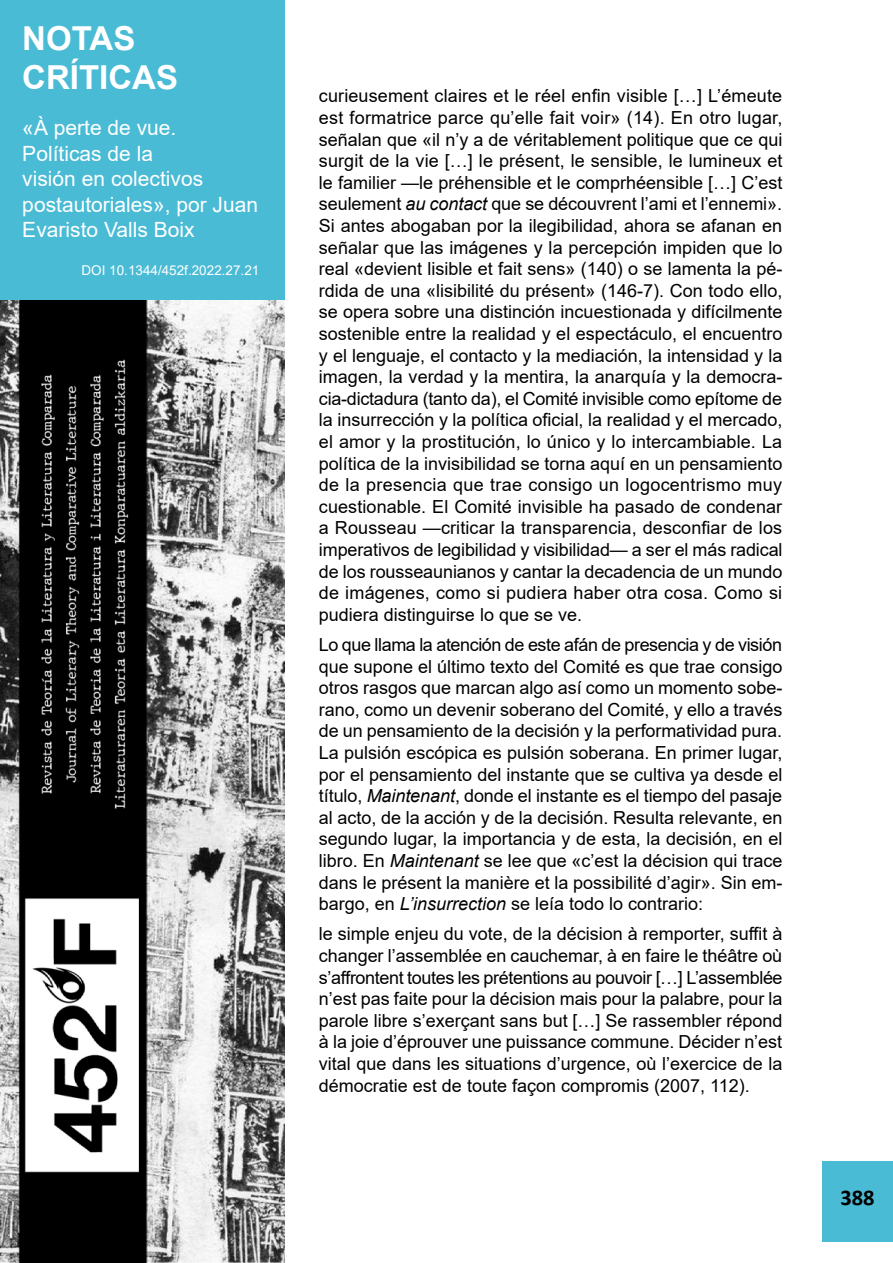
<style>
.page{position:relative;width:893px;height:1263px;background:#fff}
.page>*{position:absolute;margin:0;border:0;box-sizing:border-box;transform-origin:0 0}
.t1{font:700 33px/39px "Arial";color:#fff}
.t2{font:700 22.5px "Calibri";color:#000}
.t3{font:21px/25.5px "Arial";color:#fff}
.t4{font:18px/21.6px "Arial";color:#000;text-align:justify}
.t5{font:13.5px "Arial";color:#fff}
.s1{font-style:italic}
</style>
<div class="page">
<img style="left:0;top:299px;width:285px;height:964px">
<div style="left:0;top:0;width:284px;height:300px;background:#4abbd5"></div>
<div style="left:822px;top:1161px;width:71px;height:81px;background:#4abbd5"></div>
<h1 class="t1" style="left:22px;top:19px;width:157px">NOTAS<br>CRÍTICAS</h1>
<p class="t3" style="left:22px;top:115px;width:237px">«À perte de vue.<br>Políticas de la<br>visión en colectivos postautoriales», por Juan<br>Evaristo Valls Boix</p>
<p class="t5" style="left:81px;top:261px;width:179px">DOI 10.1344/452f.2022.27.21</p>
<p class="t4" style="left:319px;top:85px;width:465px">curieusement claires et le réel enfin visible […] L’émeute est formatrice parce qu’elle fait voir» (14). En otro lugar, señalan que «il n’y a de véritablement politique que ce qui surgit de la vie […] le présent, le sensible, le lumineux et le familier —le préhensible et le comprhéensible […] C’est seulement <span class="s1">au contact</span> que se découvrent l’ami et l’ennemi».<br>Si antes abogaban por la ilegibilidad, ahora se afanan en señalar que las imágenes y la percepción impiden que lo real «devient lisible et fait sens» (140) o se lamenta la pé&shy;rdida de una «lisibilité du présent» (146-7). Con todo ello, se opera sobre una distinción incuestionada y difícilmente sostenible entre la realidad y el espectáculo, el encuentro y el lenguaje, el contacto y la mediación, la intensidad y la imagen, la verdad y la mentira, la anarquía y la democra&shy;cia-dictadura (tanto da), el Comité invisible como epítome de la insurrección y la política oficial, la realidad y el mercado, el amor y la prostitución, lo único y lo intercambiable. La política de la invisibilidad se torna aquí en un pensamiento de la presencia que trae consigo un logocentrismo muy cuestionable. El Comité invisible ha pasado de condenar a Rousseau —criticar la transparencia, desconfiar de los imperativos de legibilidad y visibilidad— a ser el más radical de los rousseaunianos y cantar la decadencia de un mundo de imágenes, como si pudiera haber otra cosa. Como si pudiera distinguirse lo que se ve.</p>
<p class="t4" style="left:319px;top:634px;width:465px">Lo que llama la atención de este afán de presencia y de visión que supone el último texto del Comité es que trae consigo otros rasgos que marcan algo así como un momento sobe&shy;rano, como un devenir soberano del Comité, y ello a través de un pensamiento de la decisión y la performatividad pura.<br>La pulsión escópica es pulsión soberana. En primer lugar, por el pensamiento del instante que se cultiva ya desde el título, <span class="s1">Maintenant</span>, donde el instante es el tiempo del pasaje al acto, de la acción y de la decisión. Resulta relevante, en segundo lugar, la importancia y de esta, la decisión, en el libro. En <span class="s1">Maintenant</span> se lee que «c’est la décision qui trace dans le présent la manière et la possibilité d’agir». Sin em&shy;bargo, en <span class="s1">L’insurrection</span> se leía todo lo contrario:</p>
<p class="t4" style="left:319px;top:923px;width:465px">le simple enjeu du vote, de la décision à remporter, suffit à changer l’assemblée en cauchemar, à en faire le théâtre où s’affrontent toutes les prétentions au pouvoir […] L’assemblée n’est pas faite pour la décision mais pour la palabre, pour la parole libre s’exerçant sans but […] Se rassembler répond à la joie d’éprouver une puissance commune. Décider n’est vital que dans les situations d’urgence, où l’exercice de la démocratie est de toute façon compromis (2007, 112).</p>
<p class="t2" style="left:840px;top:1181px;width:36px">388</p>
</div>
